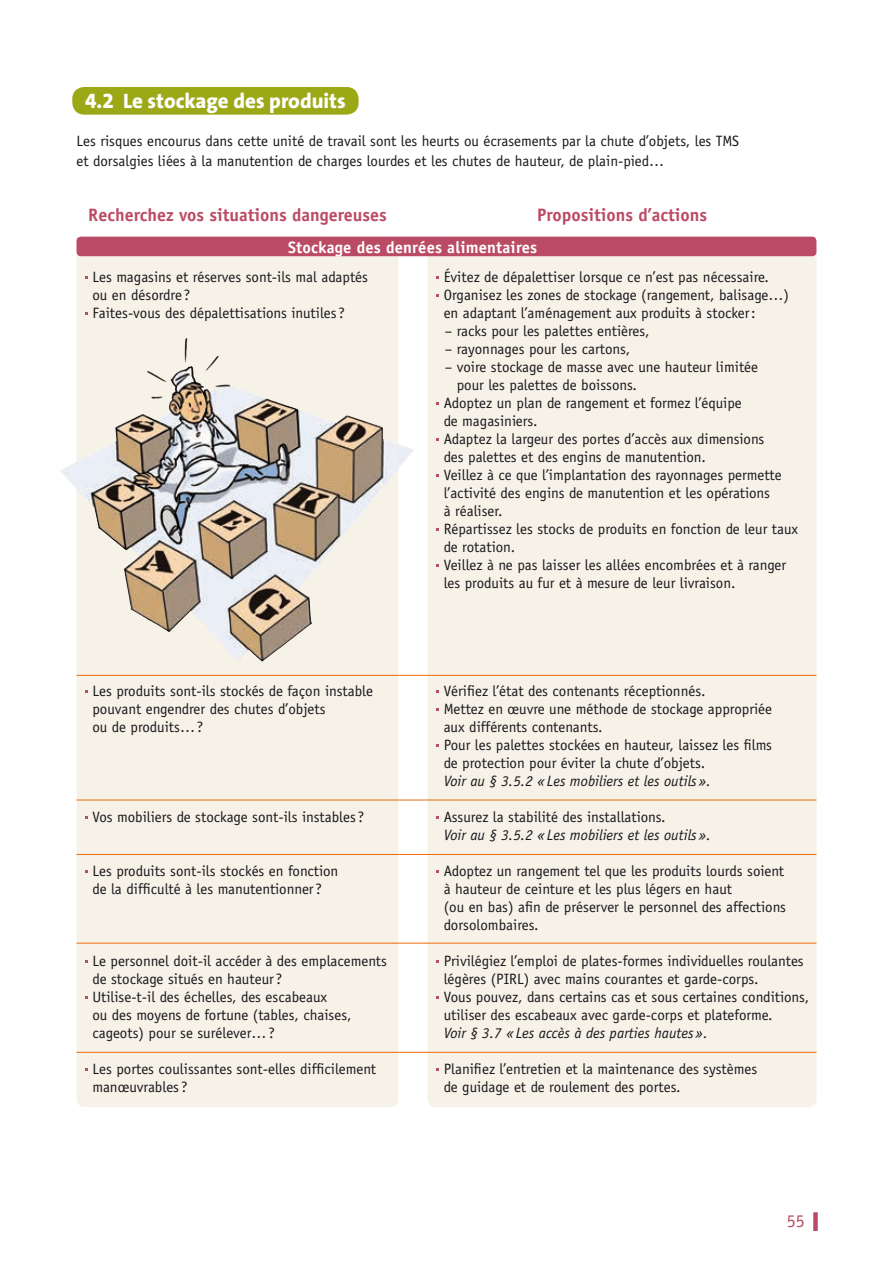
<style>
.page{position:relative;width:893px;height:1263px;background:#fff}
.page>*{position:absolute;margin:0;border:0;box-sizing:border-box;transform-origin:0 0}
.t1{font:800 21px "The Sans B8";color:#fff}
.t2{font:700 18px "Officina Sans";color:#bb4b64}
.t3{font:18px "Officina Sans";color:#bb4b64}
.t4{font:700 16.5px "Officina Sans";letter-spacing:.01em;color:#fff}
.t5{font:15px/18px "Officina Sans";color:#1a171c}
.t6{font:italic 15px "Officina Sans Std";color:#1a171c}
.s1{font-family:"The Sans Extra Bold Expert";font-weight:400}
</style>
<div class="page">
<div style="left:72px;top:87px;width:287px;height:28px;background:#9ca816;border-radius:12px"></div>
<div style="left:428px;top:237px;width:389px;height:870px;background:#f6f2e8;border-radius:9px"></div>
<svg style="left:77px;top:237px;width:321px;height:870px;background:#e8e2d7"></svg>
<div style="left:77px;top:237px;width:739px;height:19px;background:#bb4b64;border-radius:4px"></div>
<hr style="left:77px;top:675px;width:739px;height:1px;background:#eb6a0a">
<hr style="left:77px;top:800px;width:739px;height:1px;background:#eb6a0a">
<hr style="left:77px;top:854px;width:739px;height:1px;background:#eb6a0a">
<hr style="left:77px;top:943px;width:739px;height:1px;background:#eb6a0a">
<hr style="left:77px;top:1052px;width:739px;height:1px;background:#eb6a0a">
<img style="left:183px;top:338px;width:36px;height:34px">
<div style="left:813px;top:1212px;width:5px;height:19px;background:#bb4b64"></div>
<h1 class="t1" style="left:85px;top:89px;width:262px"><span class="s1">4.2</span> Le stockage des produits</h1>
<p class="t5" style="left:77px;top:131px;width:664px;line-height:19.8px">Les risques encourus dans cette unité de travail sont les heurts ou écrasements par la chute d’objets, les TMS et dorsalgies liées à la manutention de charges lourdes et les chutes de hauteur, de plain-pied…</p>
<p class="t2" style="left:88px;top:203px;width:300px">Recherchez vos situations dangereuses</p>
<p class="t2" style="left:537px;top:203px;width:172px">Propositions d’actions</p>
<p class="t4" style="left:288px;top:237px;width:251px">Stockage des denrées alimentaires</p>
<p class="t5" style="left:92px;top:268px;width:277px">Les magasins et réserves sont-ils mal adaptés ou en désordre ?<br>Faites-vous des dépalettisations inutiles ?</p>
<p class="t5" style="left:92px;top:682px;width:282px">Les produits sont-ils stockés de façon instable pouvant engendrer des chutes d’objets<br>ou de produits…?</p>
<p class="t5" style="left:92px;top:808px;width:273px">Vos mobiliers de stockage sont-ils instables ?</p>
<p class="t5" style="left:92px;top:862px;width:247px">Les produits sont-ils stockés en fonction de la difficulté à les manutentionner ?</p>
<p class="t5" style="left:92px;top:952px;width:296px">Le personnel doit-il accéder à des emplacements de stockage situés en hauteur ?<br>Utilise-t-il des échelles, des escabeaux<br>ou des moyens de fortune (tables, chaises, cageots) pour se surélever…?</p>
<p class="t5" style="left:92px;top:1060px;width:285px">Les portes coulissantes sont-elles difficilement manœuvrables ?</p>
<p class="t5" style="left:444px;top:268px;width:347px">Évitez de dépalettiser lorsque ce n’est pas nécessaire.<br>Organisez les zones de stockage (rangement, balisage…) en adaptant l’aménagement aux produits à stocker:</p>
<p class="t5" style="left:445px;top:322px;width:206px">– racks pour les palettes entières,</p>
<p class="t5" style="left:445px;top:340px;width:187px">– rayonnages pour les cartons,</p>
<p class="t5" style="left:445px;top:358px;width:315px">– voire stockage de masse avec une hauteur limitée</p>
<p class="t5" style="left:457px;top:376px;width:182px">pour les palettes de boissons.</p>
<p class="t5" style="left:444px;top:394px;width:300px">Adoptez un plan de rangement et formez l’équipe</p>
<p class="t5" style="left:444px;top:412px;width:95px">de magasiniers.</p>
<p class="t5" style="left:444px;top:430px;width:322px">Adaptez la largeur des portes d’accès aux dimensions</p>
<p class="t5" style="left:444px;top:448px;width:264px">des palettes et des engins de manutention.</p>
<p class="t5" style="left:444px;top:466px;width:340px">Veillez à ce que l’implantation des rayonnages permette</p>
<p class="t5" style="left:444px;top:484px;width:328px">l’activité des engins de manutention et les opérations</p>
<p class="t5" style="left:444px;top:502px;width:60px">à réaliser.</p>
<p class="t5" style="left:444px;top:520px;width:356px">Répartissez les stocks de produits en fonction de leur taux</p>
<p class="t5" style="left:444px;top:538px;width:73px">de rotation.</p>
<p class="t5" style="left:444px;top:556px;width:344px">Veillez à ne pas laisser les allées encombrées et à ranger</p>
<p class="t5" style="left:444px;top:574px;width:293px">les produits au fur et à mesure de leur livraison.</p>
<p class="t5" style="left:444px;top:682px;width:330px">Vérifiez l’état des contenants réceptionnés.<br>Mettez en œuvre une méthode de stockage appropriée aux différents contenants.<br>Pour les palettes stockées en hauteur, laissez les films de protection pour éviter la chute d’objets.</p>
<p class="t6" style="left:444px;top:772px;width:269px">Voir au § 3.5.2 «Les mobiliers et les outils».</p>
<p class="t5" style="left:444px;top:808px;width:224px">Assurez la stabilité des installations.</p>
<p class="t6" style="left:444px;top:826px;width:269px">Voir au § 3.5.2 «Les mobiliers et les outils».</p>
<p class="t5" style="left:444px;top:862px;width:344px">Adoptez un rangement tel que les produits lourds soient à hauteur de ceinture et les plus légers en haut<br>(ou en bas) afin de préserver le personnel des affections dorsolombaires.</p>
<p class="t5" style="left:444px;top:952px;width:367px">Privilégiez l’emploi de plates-formes individuelles roulantes légères (PIRL) avec mains courantes et garde-corps.<br>Vous pouvez, dans certains cas et sous certaines conditions, utiliser des escabeaux avec garde-corps et plateforme.</p>
<p class="t6" style="left:444px;top:1024px;width:266px">Voir § 3.7 «Les accès à des parties hautes».</p>
<p class="t5" style="left:444px;top:1060px;width:315px">Planifiez l’entretien et la maintenance des systèmes de guidage et de roulement des portes.</p>
<p class="t3" style="left:787px;top:1210px;width:19px">55</p>
</div>
